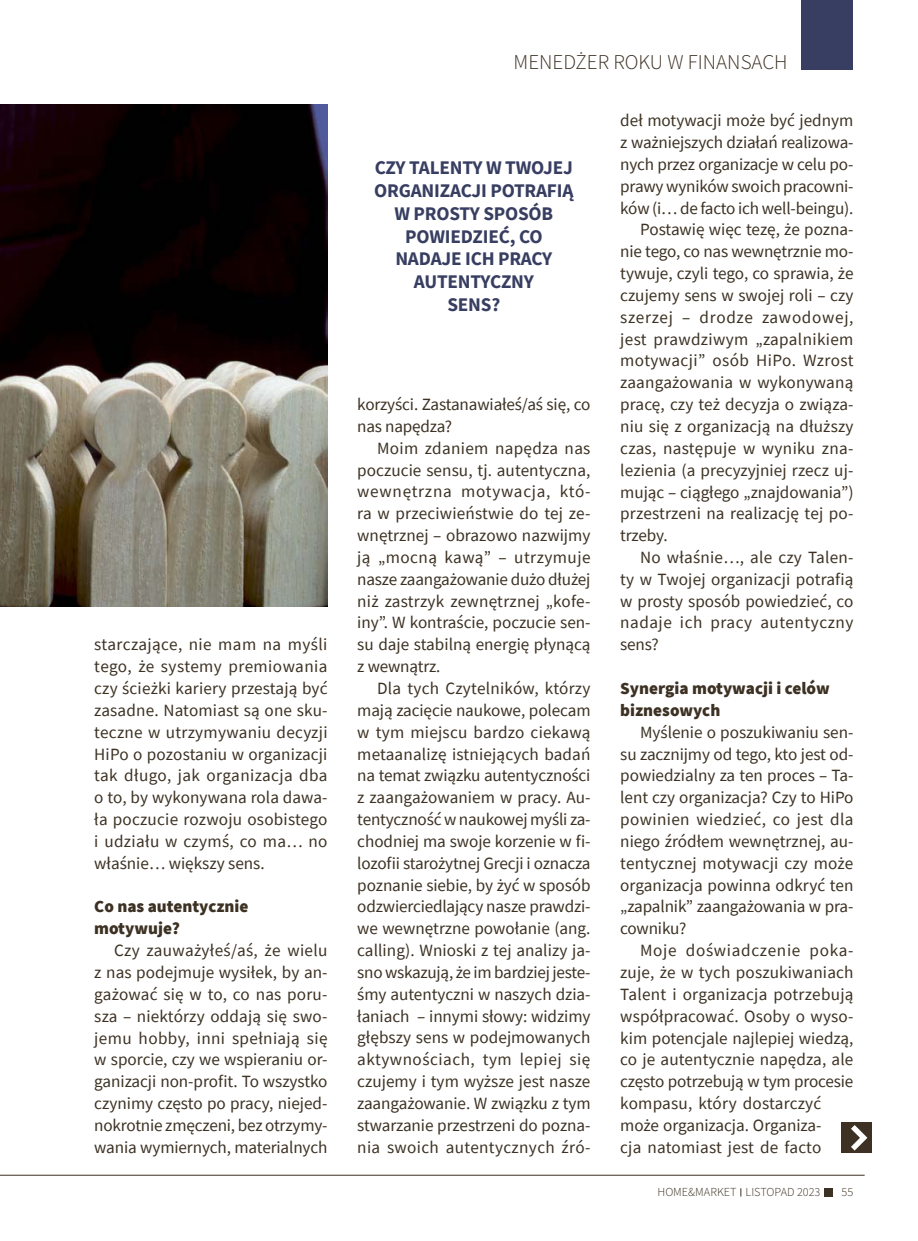
<style>
.page{position:relative;width:918px;height:1241px;background:#fff}
.page>*{position:absolute;margin:0;border:0;box-sizing:border-box;transform-origin:0 0}
.t1{font:300 21px "Source Sans Pro";color:#3c3123}
.t2{font:700 19.25px/22.8px "Source Sans Pro";letter-spacing:-.01em;color:#383e61;text-align:center}
.t3{font:17.15px/21.9px "Source Sans Pro";color:#3c3123;text-align:justify}
.t4{font:900 17.15px/21.9px "Source Sans Pro";color:#3c3123}
.t5{font:17.15px "Source Sans Pro";letter-spacing:.02em;color:#3c3123}
.t6{font:17.15px "Source Sans Pro";letter-spacing:.025em;color:#3c3123}
.t7{font:17.15px "Source Sans Pro";letter-spacing:.03em;color:#3c3123}
.t8{font:17.15px "Source Sans Pro";letter-spacing:.04em;color:#3c3123}
.t9{font:300 12.25px "Source Sans Pro";color:#3c3123}
</style>
<div class="page">
<div style="left:801px;top:0;width:51px;height:69px;background:#383e61"></div>
<hr style="left:0;top:1174px;width:864px;height:1px;background:#3c3123">
<div style="left:824px;top:1187px;width:9px;height:9px;background:#3c3123"></div>
<img style="left:0;top:104px;width:327px;height:502px">
<div style="left:841px;top:1122px;width:30px;height:30px;background:#3c3123"></div>
<svg style="left:845px;top:1125px;width:26px;height:28px"></svg>
<p class="t3" style="left:94px;top:633px;width:235px">starczające, nie mam na myśli tego, że systemy premiowania czy ścieżki kariery przestają być zasadne. Natomiast są one sku&shy;teczne w utrzymywaniu decyzji HiPo o pozostaniu w organizacji tak długo, jak organizacja dba o to, by wykonywana rola dawa&shy;ła poczucie rozwoju osobistego i udziału w czymś, co ma… no właśnie… większy sens.</p>
<p class="t4" style="left:94px;top:895px;width:156px">Co nas autentycznie motywuje?</p>
<p class="t3" style="left:94px;top:938px;width:235px;text-indent:20px">Czy zauważyłeś/aś, że wielu z nas podejmuje wysiłek, by an&shy;gażować się w to, co nas poru&shy;sza – niektórzy oddają się swo&shy;jemu hobby, inni spełniają się w sporcie, czy we wspieraniu or&shy;ganizacji non-profit. To wszystko czynimy często po pracy, niejed&shy;nokrotnie zmęczeni, bez otrzymy&shy;wania wymiernych, materialnych</p>
<p class="t1" style="left:513px;top:54px;width:276px">MENEDŻER ROKU W FINANSACH</p>
<p class="t2" style="left:374px;top:156px;width:201px">CZY TALENTY W TWOJEJ<br>ORGANIZACJI POTRAFIĄ<br>W PROSTY SPOSÓB<br>POWIEDZIEĆ, CO<br>NADAJE ICH PRACY<br>AUTENTYCZNY<br>SENS?</p>
<p class="t3" style="left:357px;top:393px;width:235px">korzyści. Zastanawiałeś/aś się, co nas napędza?</p>
<p class="t3" style="left:357px;top:436px;width:235px;text-indent:20px">Moim zdaniem napędza nas poczucie sensu, tj. autentyczna, wewnętrzna motywacja, któ&shy;ra w przeciwieństwie do tej ze&shy;wnętrznej – obrazowo nazwijmy ją „mocną kawą” – utrzymuje nasze zaangażowanie dużo dłużej niż zastrzyk zewnętrznej „kofe&shy;iny”. W kontraście, poczucie sen&shy;su daje stabilną energię płynącą z wewnątrz.</p>
<p class="t3" style="left:357px;top:677px;width:235px;text-indent:20px">Dla tych Czytelników, którzy mają zacięcie naukowe, polecam w tym miejscu bardzo ciekawą metaanalizę istniejących badań na temat związku autentyczności z zaangażowaniem w pracy. Au&shy;tentyczność w naukowej myśli za&shy;chodniej ma swoje korzenie w fi&shy;lozofii starożytnej Grecji i oznacza poznanie siebie, by żyć w sposób odzwierciedlający nasze prawdzi&shy;we wewnętrzne powołanie (ang. calling). Wnioski z tej analizy ja&shy;sno wskazują, że im bardziej jeste&shy;śmy autentyczni w naszych dzia&shy;łaniach – innymi słowy: widzimy głębszy sens w podejmowanych aktywnościach, tym lepiej się czujemy i tym wyższe jest nasze zaangażowanie. W związku z tym stwarzanie przestrzeni do pozna&shy;nia swoich autentycznych źró-</p>
<p class="t3" style="left:620px;top:109px;width:235px">deł motywacji może być jednym</p>
<p class="t3" style="left:620px;top:131px;width:235px">z ważniejszych działań realizowa-</p>
<p class="t3" style="left:620px;top:153px;width:235px">nych przez organizacje w celu po-</p>
<p class="t3" style="left:620px;top:174px;width:235px">prawy wyników swoich pracowni-</p>
<p class="t3" style="left:620px;top:196px;width:235px">ków (i… de facto ich well-beingu).</p>
<p class="t3" style="left:640px;top:218px;width:215px">Postawię więc tezę, że pozna-</p>
<p class="t3" style="left:620px;top:240px;width:235px">nie tego, co nas wewnętrznie mo-</p>
<p class="t3" style="left:620px;top:262px;width:235px">tywuje, czyli tego, co sprawia, że</p>
<p class="t3" style="left:620px;top:284px;width:235px">czujemy sens w swojej roli – czy</p>
<p class="t8" style="left:620px;top:306px;width:235px">szerzej – drodze zawodowej,</p>
<p class="t5" style="left:620px;top:327px;width:235px">jest prawdziwym „zapalnikiem</p>
<p class="t6" style="left:620px;top:349px;width:235px">motywacji” osób HiPo. Wzrost</p>
<p class="t3" style="left:620px;top:371px;width:235px">zaangażowania w wykonywaną</p>
<p class="t3" style="left:620px;top:393px;width:235px">pracę, czy też decyzja o związa-</p>
<p class="t3" style="left:620px;top:415px;width:235px">niu się z organizacją na dłuższy</p>
<p class="t5" style="left:620px;top:437px;width:235px">czas, następuje w wyniku zna-</p>
<p class="t3" style="left:620px;top:458px;width:235px">lezienia (a precyzyjniej rzecz uj-</p>
<p class="t3" style="left:620px;top:480px;width:235px">mując – ciągłego „znajdowania”)</p>
<p class="t3" style="left:620px;top:502px;width:235px">przestrzeni na realizację tej po-</p>
<p class="t3" style="left:620px;top:524px;width:49px">trzeby.</p>
<p class="t3" style="left:640px;top:546px;width:215px">No właśnie…, ale czy Talen-</p>
<p class="t3" style="left:620px;top:567px;width:235px">ty w Twojej organizacji potrafią</p>
<p class="t3" style="left:620px;top:589px;width:235px">w prosty sposób powiedzieć, co</p>
<p class="t7" style="left:620px;top:611px;width:235px">nadaje ich pracy autentyczny</p>
<p class="t3" style="left:620px;top:633px;width:40px">sens?</p>
<p class="t4" style="left:620px;top:676px;width:211px">Synergia motywacji i celów biznesowych</p>
<p class="t3" style="left:620px;top:720px;width:235px;text-indent:20px">Myślenie o poszukiwaniu sen&shy;su zacznijmy od tego, kto jest od&shy;powiedzialny za ten proces – Ta&shy;lent czy organizacja? Czy to HiPo powinien wiedzieć, co jest dla niego źródłem wewnętrznej, au&shy;tentycznej motywacji czy może organizacja powinna odkryć ten „zapalnik” zaangażowania w pra&shy;cowniku?</p>
<p class="t3" style="left:620px;top:938px;width:235px;text-align:left;text-indent:20px">Moje doświadczenie poka&shy;zuje, że w tych poszukiwaniach<br>Talent i organizacja potrzebują współpracować. Osoby o wyso&shy;kim potencjale najlepiej wiedzą, co je autentycznie napędza, ale często potrzebują w tym procesie kompasu, który dostarczyć może organizacja. Organiza-<br>cja natomiast jest de facto</p>
<p class="t9" style="left:657px;top:1187px;width:164px">HOME&amp;MARKET LISTOPAD 2023</p>
<p class="t9" style="left:841px;top:1187px;width:13px">55</p>
</div>
